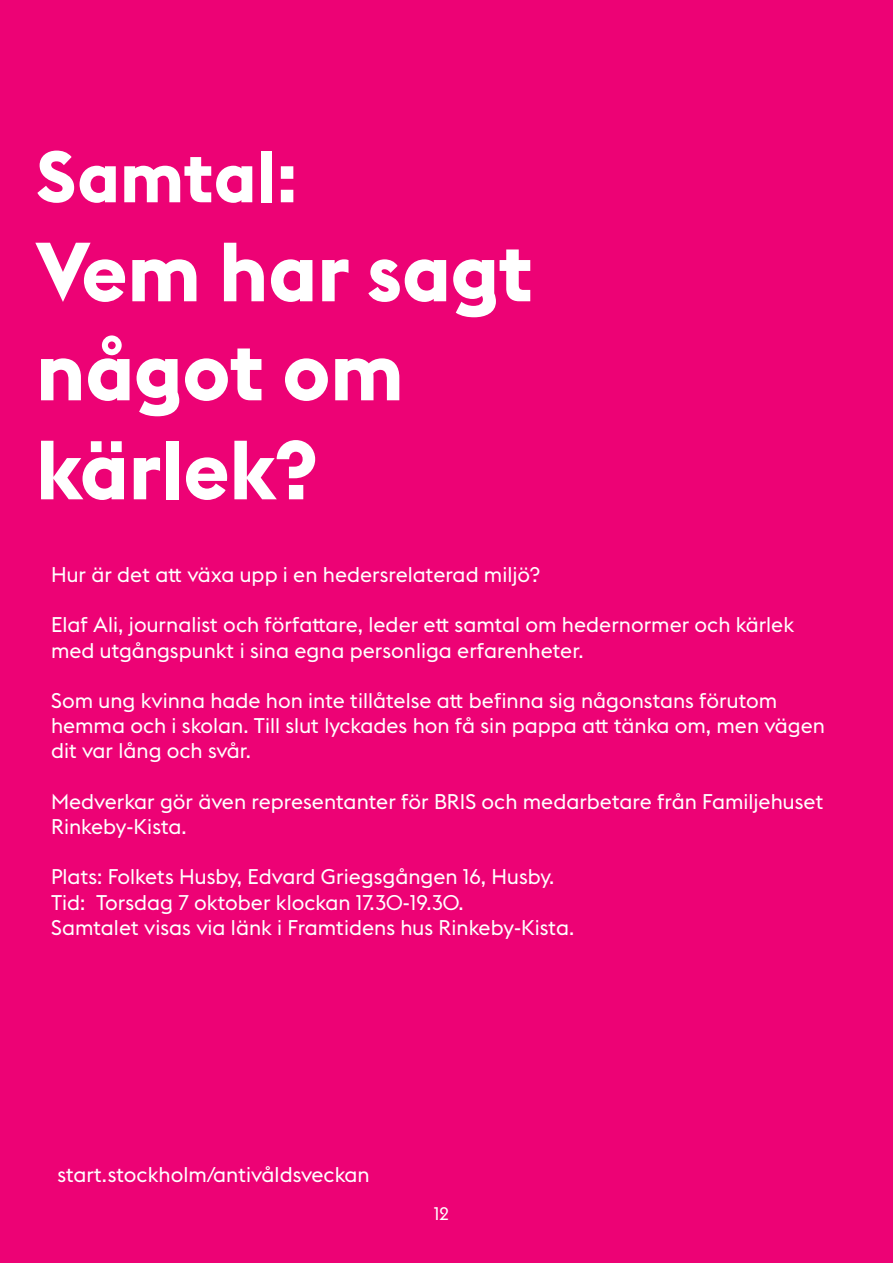
<style>
.page{position:relative;width:893px;height:1263px;background:#ed0275}
.page>*{position:absolute;margin:0;border:0;box-sizing:border-box;transform-origin:0 0}
.t1{font:700 82.5px/99px "Stockholm Type";color:#fff}
.t2{font:700 72px "Stockholm Type";color:#fff}
.t3{font:21px/25.2px "Stockholm Type";color:#fff}
.t4{font:18px "Stockholm Type";color:#fff}
</style>
<div class="page">
<h2 class="t2" style="left:36px;top:126px;width:264px">Samtal:</h2>
<h1 class="t1" style="left:36px;top:219px;width:498px">Vem har sagt något om kärlek?</h1>
<p class="t3" style="left:51px;top:561px;width:490px">Hur är det att växa upp i en hedersrelaterad miljö?</p>
<p class="t3" style="left:51px;top:611px;width:745px">Elaf Ali, journalist och författare, leder ett samtal om hedernormer och kärlek med utgångspunkt i sina egna personliga erfarenheter.</p>
<p class="t3" style="left:51px;top:687px;width:775px">Som ung kvinna hade hon inte tillåtelse att befinna sig någonstans förutom hemma och i skolan. Till slut lyckades hon få sin pappa att tänka om, men vägen dit var lång och svår.</p>
<p class="t3" style="left:51px;top:788px;width:774px">Medverkar gör även representanter för BRIS och medarbetare från Familjehuset<br>Rinkeby-Kista.</p>
<p class="t3" style="left:51px;top:863px;width:525px">Plats: Folkets Husby, Edvard Griegsgången 16, Husby.<br>Tid: Torsdag 7 oktober klockan 17.30-19.30.<br>Samtalet visas via länk i Framtidens hus Rinkeby-Kista.</p>
<p class="t3" style="left:57px;top:1161px;width:314px">start.stockholm/antivåldsveckan</p>
<p class="t4" style="left:434px;top:1201px;width:17px">12</p>
</div>
